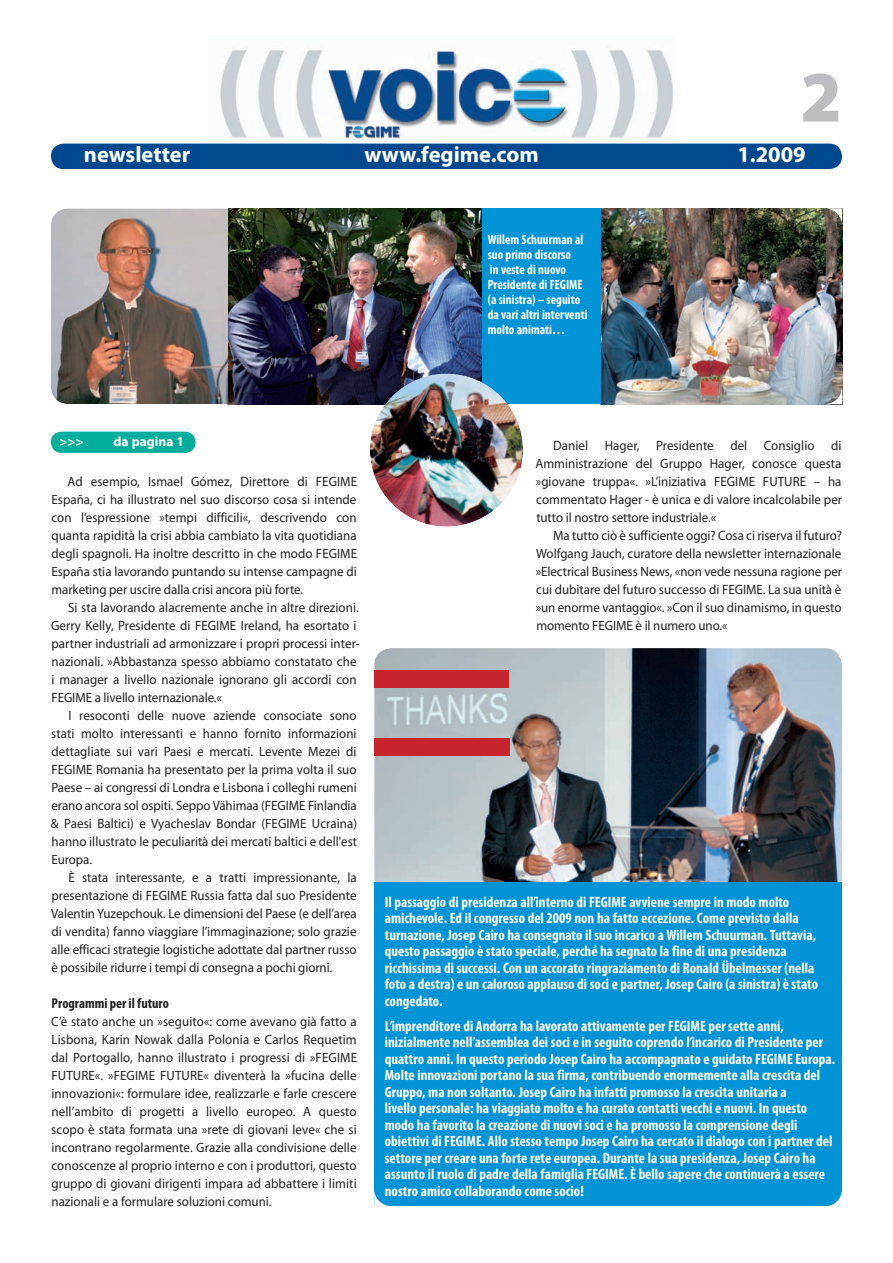
<style>
.page{position:relative;width:893px;height:1263px;background:#fff}
.page>*{position:absolute;margin:0;border:0;box-sizing:border-box;transform-origin:0 0}
.t1{font:900 72.75px "Myriad Pro";color:#bcbdc0}
.t2{font:700 22.5px "Myriad Pro";color:#fff}
.t3{font:700 condensed 15px/16.5px "Myriad Pro";color:#fff}
.t4{font:700 condensed 14.25px "Myriad Pro";color:#231f20}
.t5{font:13.5px/18px "Myriad Pro";color:#231f20;text-align:justify;scale:.96 1}
.t6{font:700 condensed 13.5px/15px "Myriad Pro";color:#fff;scale:.96 1}
.t7{font:700 13.5px "Myriad Pro";color:#fff}
</style>
<div class="page">
<img style="left:51px;top:208px;width:202px;height:196px;border-radius:17px">
<div style="left:357px;top:208px;width:449px;height:196px;background:#0093d5"></div>
<div style="left:51px;top:144px;width:791px;height:25px;background:#01498e;border-radius:13px"></div>
<img style="left:220px;top:46px;width:454px;height:93px">
<div style="left:51px;top:432px;width:145px;height:21px;background:#00ae9b;border-radius:11px"></div>
<img style="left:601px;top:208px;width:241px;height:196px">
<svg style="left:825px;top:208px;width:17px;height:17px"></svg>
<svg style="left:825px;top:387px;width:17px;height:17px"></svg>
<img style="left:374px;top:648px;width:468px;height:252px;border-radius:17px">
<div style="left:374px;top:882px;width:468px;height:324px;background:#0093d5"></div>
<img style="left:229px;top:208px;width:253px;height:196px">
<div style="left:374px;top:738px;width:136px;height:18px;background:#c8242b"></div>
<div style="left:374px;top:670px;width:135px;height:18px;background:#c8242b"></div>
<svg style="left:374px;top:1190px;width:15px;height:16px"></svg>
<svg style="left:828px;top:1191px;width:14px;height:15px"></svg>
<img style="left:370px;top:374px;width:153px;height:153px;border-radius:50%">
<h1 class="t1" style="left:800px;top:69px;width:43px">2</h1>
<h2 class="t2" style="left:84px;top:146px;width:108px">newsletter</h2>
<h2 class="t2" style="left:364px;top:146px;width:176px">www.fegime.com</h2>
<h2 class="t2" style="left:737px;top:146px;width:70px">1.2009</h2>
<p class="t6" style="left:488px;top:233px;width:106px">Willem Schuurman al suo primo discorso<br>in veste di nuovo<br>Presidente di FEGIME (a sinistra) – seguito da vari altri interventi molto animati…</p>
<p class="t7" style="left:59px;top:437px;width:26px">&gt;&gt;&gt;</p>
<p class="t7" style="left:113px;top:437px;width:72px">da pagina 1</p>
<p class="t5" style="left:535px;top:438px;width:321px;text-indent:18px">Daniel Hager, Presidente del Consiglio di Amministrazione del Gruppo Hager, conosce questa »giovane truppa«. »L’iniziativa FEGIME FUTURE – ha commentato Hager - è unica e di valore incalcolabile per tutto il nostro settore industriale.«</p>
<p class="t5" style="left:536px;top:528px;width:321px;text-indent:17px">Ma tutto ciò è sufficiente oggi? Cosa ci riserva il futuro?<br>Wolfgang Jauch, curatore della newsletter internazionale »Electrical Business News, «non vede nessuna ragione per cui dubitare del futuro successo di FEGIME. La sua unità è »un enorme vantaggio«. »Con il suo dinamismo, in questo momento FEGIME è il numero uno.«</p>
<p class="t5" style="left:51px;top:474px;width:320px;text-indent:16px">Ad esempio, Ismael Gómez, Direttore di FEGIME España, ci ha illustrato nel suo discorso cosa si intende con l’espressione »tempi difficili«, descrivendo con quanta rapidità la crisi abbia cambiato la vita quotidiana degli spagnoli. Ha inoltre descritto in che modo FEGIME España stia lavorando puntando su intense campagne di marketing per uscire dalla crisi ancora più forte.</p>
<p class="t5" style="left:51px;top:600px;width:323px;text-align:left;text-indent:17px">Si sta lavorando alacremente anche in altre direzioni.<br>Gerry Kelly, Presidente di FEGIME Ireland, ha esortato i partner industriali ad armonizzare i propri processi inter&shy;nazionali. »Abbastanza spesso abbiamo constatato che i manager a livello nazionale ignorano gli accordi con FEGIME a livello internazionale.«</p>
<p class="t5" style="left:51px;top:708px;width:320px;text-indent:18px">I resoconti delle nuove aziende consociate sono stati molto interessanti e hanno fornito informazioni dettagliate sui vari Paesi e mercati. Levente Mezei di FEGIME Romania ha presentato per la prima volta il suo Paese – ai congressi di Londra e Lisbona i colleghi rumeni erano ancora sol ospiti. Seppo Vähimaa (FEGIME Finlandia &amp; Paesi Baltici) e Vyacheslav Bondar (FEGIME Ucraina) hanno illustrato le peculiarità dei mercati baltici e dell'est Europa.</p>
<p class="t5" style="left:51px;top:870px;width:320px;text-indent:17px">È stata interessante, e a tratti impressionante, la presentazione di FEGIME Russia fatta dal suo Presidente Valentin Yuzepchouk. Le dimensioni del Paese (e dell’area di vendita) fanno viaggiare l’immaginazione; solo grazie alle efficaci strategie logistiche adottate dal partner russo è possibile ridurre i tempi di consegna a pochi giorni.</p>
<p class="t4" style="left:52px;top:998px;width:119px">Programmi per il futuro</p>
<p class="t5" style="left:51px;top:1014px;width:320px">C’è stato anche un »seguito«: come avevano già fatto a Lisbona, Karin Nowak dalla Polonia e Carlos Requetim dal Portogallo, hanno illustrato i progressi di »FEGIME FUTURE«. »FEGIME FUTURE« diventerà la »fucina delle innovazioni«: formulare idee, realizzarle e farle crescere nell’ambito di progetti a livello europeo. A questo scopo è stata formata una »rete di giovani leve« che si incontrano regolarmente. Grazie alla condivisione delle conoscenze al proprio interno e con i produttori, questo gruppo di giovani dirigenti impara ad abbattere i limiti nazionali e a formulare soluzioni comuni.</p>
<p class="t3" style="left:385px;top:895px;width:435px">Il passaggio di presidenza all’interno di FEGIME avviene sempre in modo molto amichevole. Ed il congresso del 2009 non ha fatto eccezione. Come previsto dalla turnazione, Josep Cairo ha consegnato il suo incarico a Willem Schuurman. Tuttavia, questo passaggio è stato speciale, perché ha segnato la fine di una presidenza ricchissima di successi. Con un accorato ringraziamento di Ronald Übelmesser (nella foto a destra) e un caloroso applauso di soci e partner, Josep Cairo (a sinistra) è stato congedato.</p>
<p class="t3" style="left:385px;top:1019px;width:452px">L’imprenditore di Andorra ha lavorato attivamente per FEGIME per sette anni, inizialmente nell’assemblea dei soci e in seguito coprendo l’incarico di Presidente per quattro anni. In questo periodo Josep Cairo ha accompagnato e guidato FEGIME Europa.<br>Molte innovazioni portano la sua firma, contribuendo enormemente alla crescita del Gruppo, ma non soltanto. Josep Cairo ha infatti promosso la crescita unitaria a<br>livello personale: ha viaggiato molto e ha curato contatti vecchi e nuovi. In questo modo ha favorito la creazione di nuovi soci e ha promosso la comprensione degli obiettivi di FEGIME. Allo stesso tempo Josep Cairo ha cercato il dialogo con i partner del settore per creare una forte rete europea. Durante la sua presidenza, Josep Cairo ha assunto il ruolo di padre della famiglia FEGIME. È bello sapere che continuerà a essere nostro amico collaborando come socio!</p>
</div>
